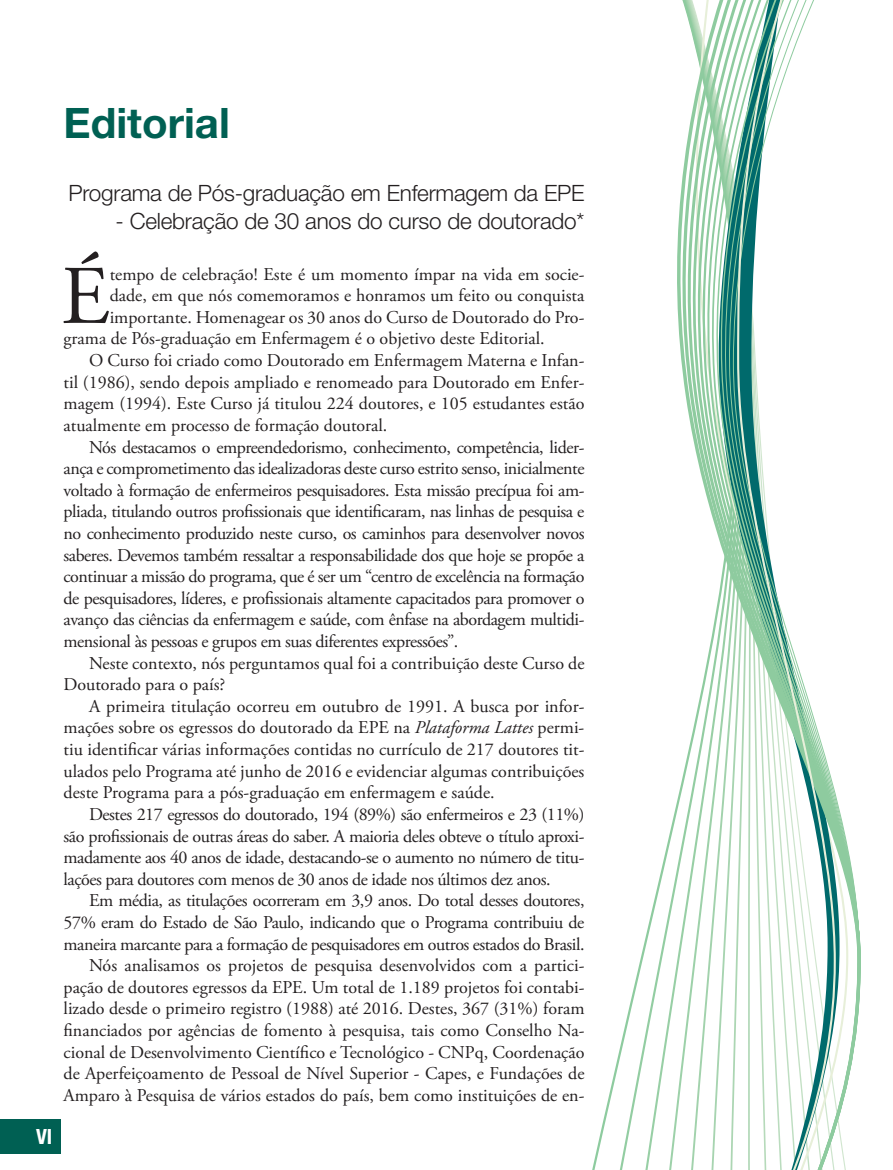
<style>
.page{position:relative;width:893px;height:1170px;background:#fff}
.page>*{position:absolute;margin:0;border:0;box-sizing:border-box;transform-origin:0 0}
.t1{font:83.1px "Adobe Garamond Pro";color:#231f20}
.t2{font:700 42px "Helvetica Neue LT Std";color:#006053}
.t3{font:300 22.5px "Helvetica Neue LT Std";letter-spacing:-.01em;color:#231f20}
.t4{font:700 condensed 21px "Helvetica Neue LT Std";color:#fff}
.t5{font:18px "Adobe Garamond Pro";letter-spacing:-.005em;color:#231f20}
.t6{font:18px "Adobe Garamond Pro";letter-spacing:-.025em;color:#231f20}
.s1{font-style:italic}
</style>
<div class="page">
<svg style="left:592px;top:841px;width:76px;height:328px"></svg>
<svg style="left:668px;top:0;width:193px;height:1169px"></svg>
<svg style="left:736px;top:0;width:101px;height:1169px"></svg>
<div style="left:0;top:1118px;width:61px;height:35px;background:#006053"></div>
<h2 class="t2" style="left:64px;top:97px;width:168px">Editorial</h2>
<p class="t4" style="left:36px;top:1123px;width:18px">VI</p>
<p class="t3" style="left:68px;top:179px;width:517px">Programa de Pós-graduação em Enfermagem da EPE</p>
<p class="t3" style="left:116px;top:207px;width:470px">- Celebração de 30 anos do curso de doutorado*</p>
<h1 class="t1" style="left:61px;top:246px;width:50px">É</h1>
<p class="t5" style="left:110px;top:263px;width:476px">tempo de celebração! Este é um momento ímpar na vida em socie-</p>
<p class="t5" style="left:110px;top:285px;width:476px">dade, em que nós comemoramos e honramos um feito ou conquista</p>
<p class="t5" style="left:110px;top:306px;width:476px">importante. Homenagear os 30 anos do Curso de Doutorado do Pro-</p>
<p class="t5" style="left:64px;top:328px;width:483px">grama de Pós-graduação em Enfermagem é o objetivo deste Editorial.</p>
<p class="t5" style="left:89px;top:349px;width:497px">O Curso foi criado como Doutorado em Enfermagem Materna e Infan-</p>
<p class="t5" style="left:64px;top:371px;width:522px">til (1986), sendo depois ampliado e renomeado para Doutorado em Enfer-</p>
<p class="t5" style="left:64px;top:393px;width:522px">magem (1994). Este Curso já titulou 224 doutores, e 105 estudantes estão</p>
<p class="t5" style="left:64px;top:414px;width:325px">atualmente em processo de formação doutoral.</p>
<p class="t6" style="left:89px;top:436px;width:497px">Nós destacamos o empreendedorismo, conhecimento, competência, lider-</p>
<p class="t6" style="left:64px;top:457px;width:522px">ança e comprometimento das idealizadoras deste curso estrito senso, inicialmente</p>
<p class="t6" style="left:64px;top:479px;width:522px">voltado à formação de enfermeiros pesquisadores. Esta missão precípua foi am-</p>
<p class="t6" style="left:64px;top:501px;width:522px">pliada, titulando outros profissionais que identificaram, nas linhas de pesquisa e</p>
<p class="t6" style="left:64px;top:522px;width:522px">no conhecimento produzido neste curso, os caminhos para desenvolver novos</p>
<p class="t6" style="left:64px;top:544px;width:522px">saberes. Devemos também ressaltar a responsabilidade dos que hoje se propõe a</p>
<p class="t6" style="left:64px;top:565px;width:522px">continuar a missão do programa, que é ser um “centro de excelência na formação</p>
<p class="t6" style="left:64px;top:587px;width:522px">de pesquisadores, líderes, e profissionais altamente capacitados para promover o</p>
<p class="t6" style="left:64px;top:609px;width:522px">avanço das ciências da enfermagem e saúde, com ênfase na abordagem multidi-</p>
<p class="t6" style="left:64px;top:630px;width:396px">mensional às pessoas e grupos em suas diferentes expressões”.</p>
<p class="t5" style="left:89px;top:652px;width:497px">Neste contexto, nós perguntamos qual foi a contribuição deste Curso de</p>
<p class="t5" style="left:64px;top:673px;width:163px">Doutorado para o país?</p>
<p class="t5" style="left:89px;top:695px;width:497px">A primeira titulação ocorreu em outubro de 1991. A busca por infor-</p>
<p class="t5" style="left:64px;top:717px;width:522px">mações sobre os egressos do doutorado da EPE na <span class="s1">Plataforma Lattes</span> permi-</p>
<p class="t5" style="left:64px;top:738px;width:522px">tiu identificar várias informações contidas no currículo de 217 doutores tit-</p>
<p class="t5" style="left:64px;top:760px;width:522px">ulados pelo Programa até junho de 2016 e evidenciar algumas contribuições</p>
<p class="t5" style="left:64px;top:781px;width:433px">deste Programa para a pós-graduação em enfermagem e saúde.</p>
<p class="t6" style="left:89px;top:803px;width:497px">Destes 217 egressos do doutorado, 194 (89%) são enfermeiros e 23 (11%)</p>
<p class="t6" style="left:64px;top:825px;width:522px">são profissionais de outras áreas do saber. A maioria deles obteve o título aproxi-</p>
<p class="t6" style="left:64px;top:846px;width:522px">madamente aos 40 anos de idade, destacando-se o aumento no número de titu-</p>
<p class="t6" style="left:64px;top:868px;width:489px">lações para doutores com menos de 30 anos de idade nos últimos dez anos.</p>
<p class="t6" style="left:89px;top:889px;width:497px">Em média, as titulações ocorreram em 3,9 anos. Do total desses doutores,</p>
<p class="t6" style="left:64px;top:911px;width:522px">57% eram do Estado de São Paulo, indicando que o Programa contribuiu de</p>
<p class="t6" style="left:64px;top:933px;width:522px">maneira marcante para a formação de pesquisadores em outros estados do Brasil.</p>
<p class="t5" style="left:89px;top:954px;width:497px">Nós analisamos os projetos de pesquisa desenvolvidos com a partici-</p>
<p class="t5" style="left:64px;top:976px;width:522px">pação de doutores egressos da EPE. Um total de 1.189 projetos foi contabi-</p>
<p class="t5" style="left:64px;top:997px;width:522px">lizado desde o primeiro registro (1988) até 2016. Destes, 367 (31%) foram</p>
<p class="t5" style="left:64px;top:1019px;width:522px">financiados por agências de fomento à pesquisa, tais como Conselho Na-</p>
<p class="t5" style="left:64px;top:1041px;width:522px">cional de Desenvolvimento Científico e Tecnológico - CNPq, Coordenação</p>
<p class="t5" style="left:64px;top:1062px;width:522px">de Aperfeiçoamento de Pessoal de Nível Superior - Capes, e Fundações de</p>
<p class="t5" style="left:64px;top:1084px;width:522px">Amparo à Pesquisa de vários estados do país, bem como instituições de en-</p>
</div>
